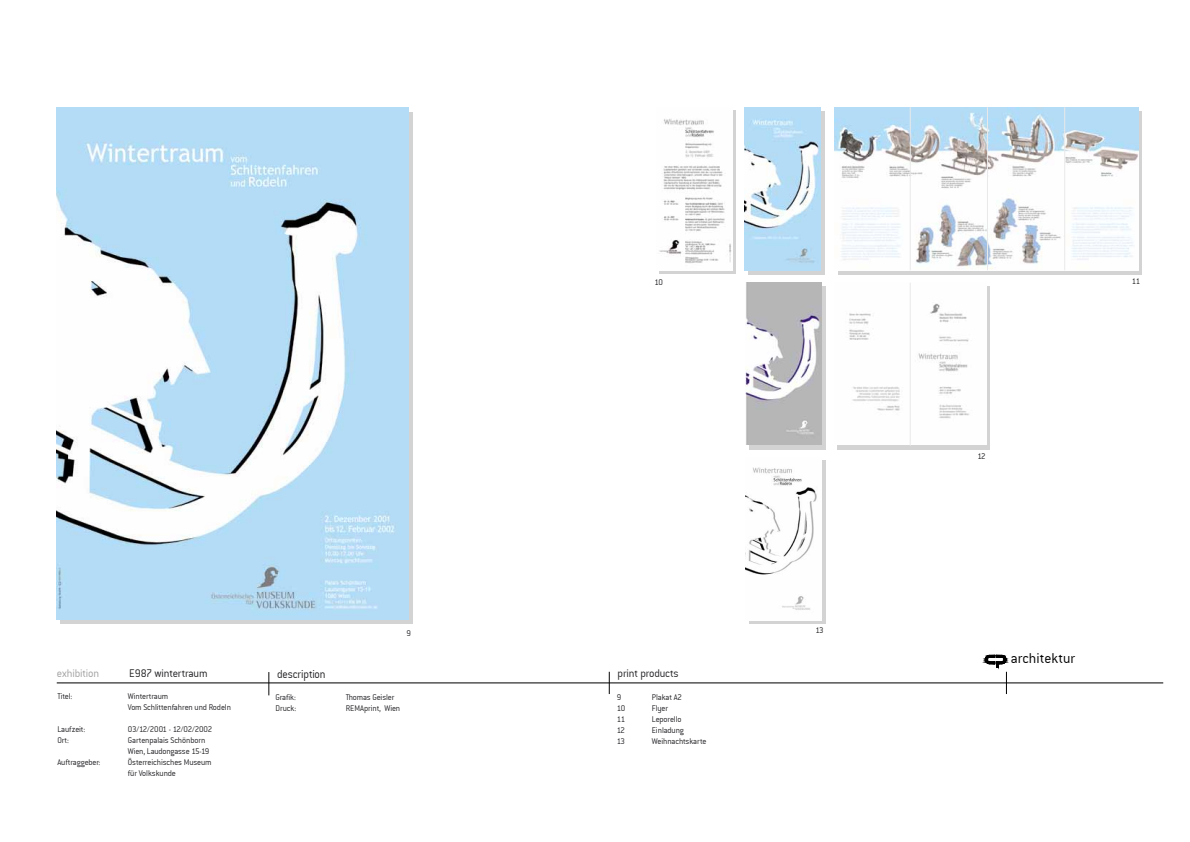
<style>
.page{position:relative;width:1190px;height:842px;background:#fff}
.page>*{position:absolute;margin:0;border:0;box-sizing:border-box;transform-origin:0 0}
.t1{font:15.4px "Conduit ITCTT Light";color:#000}
.t2{font:12.6px "Conduit ITCTT Light";letter-spacing:-.015em;color:#212125;scale:.93 1}
.t3{font:12px "Conduit ITCTT Light";letter-spacing:-.015em;color:#212125}
.t4{font:12px "Conduit ITCTT Light";letter-spacing:-.015em;color:#a0a0a1}
.t5{font:9px/11px "Conduit ITCTT Light";letter-spacing:-.015em;color:#212125}
.t6{font:9px "Conduit ITCTT Light";letter-spacing:-.035em;color:#212125}
</style>
<div class="page">
<svg style="left:748px;top:111px;width:76px;height:163px"></svg>
<div style="left:60px;top:112px;width:353px;height:512px;background:#d3d3d3"></div>
<img style="left:56px;top:108px;width:353px;height:511px">
<img style="left:744px;top:108px;width:76px;height:163px">
<div style="left:837px;top:111px;width:304px;height:163px;background:linear-gradient(to right,#d3d3d3,#d3d3d3)"></div>
<img style="left:834px;top:108px;width:304px;height:163px">
<div style="left:659px;top:111px;width:76px;height:163px;background:linear-gradient(to right,#d3d3d3,#d3d3d3)"></div>
<img style="left:659px;top:111px;width:73px;height:159px">
<svg style="left:749px;top:286px;width:76px;height:163px"></svg>
<img style="left:745px;top:283px;width:76px;height:161px">
<svg style="left:837px;top:286px;width:152px;height:163px"></svg>
<img style="left:837px;top:283px;width:149px;height:161px">
<svg style="left:749px;top:461px;width:76px;height:163px"></svg>
<img style="left:745px;top:461px;width:76px;height:159px">
<hr style="left:909px;top:107px;width:1px;height:163px;background:#e9e9e9">
<hr style="left:987px;top:107px;width:1px;height:163px;background:#e9e9e9">
<hr style="left:1064px;top:107px;width:1px;height:163px;background:#e9e9e9">
<hr style="left:909px;top:283px;width:1px;height:163px;background:#e9e9e9">
<svg style="left:609px;top:672px;width:1px;height:22px"></svg>
<hr style="left:57px;top:683px;width:1105px;height:1px;background:#000">
<svg style="left:268px;top:672px;width:1px;height:23px"></svg>
<svg style="left:981px;top:654px;width:95px;height:40px"></svg>
<p class="t5" style="left:654px;top:276px;width:10px">10</p>
<p class="t5" style="left:1131px;top:276px;width:10px">11</p>
<p class="t5" style="left:406px;top:627px;width:6px">9</p>
<h3 class="t4" style="left:57px;top:667px;width:44px">exhibition</h3>
<h3 class="t3" style="left:129px;top:667px;width:80px">E987 wintertraum</h3>
<h2 class="t2" style="left:277px;top:667px;width:53px">description</h2>
<h3 class="t3" style="left:617px;top:667px;width:62px">print products</h3>
<p class="t5" style="left:57px;top:691px;width:16px">Titel:</p>
<p class="t5" style="left:128px;top:691px;width:105px">Wintertraum<br>Vom Schlittenfahren und Rodeln</p>
<p class="t5" style="left:57px;top:724px;width:29px">Laufzeit:</p>
<p class="t6" style="left:128px;top:724px;width:86px">03/12/2001 - 12/02/2002</p>
<p class="t5" style="left:57px;top:735px;width:13px">Ort:</p>
<p class="t5" style="left:128px;top:735px;width:83px">Gartenpalais Schönborn<br>Wien, Laudongasse 15-19</p>
<p class="t5" style="left:57px;top:757px;width:44px">Auftraggeber:</p>
<p class="t5" style="left:128px;top:757px;width:85px">Österreichisches Museum für Volkskunde</p>
<p class="t5" style="left:275px;top:692px;width:22px">Grafik:</p>
<p class="t5" style="left:345px;top:692px;width:50px">Thomas Geisler</p>
<p class="t5" style="left:275px;top:703px;width:22px">Druck:</p>
<p class="t5" style="left:345px;top:703px;width:56px">Remaprint, Wien</p>
<p class="t5" style="left:616px;top:692px;width:6px">9</p>
<p class="t5" style="left:651px;top:692px;width:32px">Plakat A2</p>
<p class="t5" style="left:616px;top:703px;width:10px">10</p>
<p class="t5" style="left:651px;top:703px;width:18px">Flyer</p>
<p class="t5" style="left:616px;top:714px;width:10px">11</p>
<p class="t5" style="left:651px;top:714px;width:31px">Leporello</p>
<p class="t5" style="left:616px;top:725px;width:25px">12 E</p>
<p class="t5" style="left:655px;top:725px;width:29px">inladung</p>
<p class="t5" style="left:616px;top:736px;width:10px">13</p>
<p class="t5" style="left:651px;top:736px;width:56px">Weihnachtskarte</p>
<p class="t5" style="left:815px;top:625px;width:10px">13</p>
<p class="t5" style="left:977px;top:451px;width:10px">12</p>
<h1 class="t1" style="left:1010px;top:650px;width:66px">architektur</h1>
</div>
